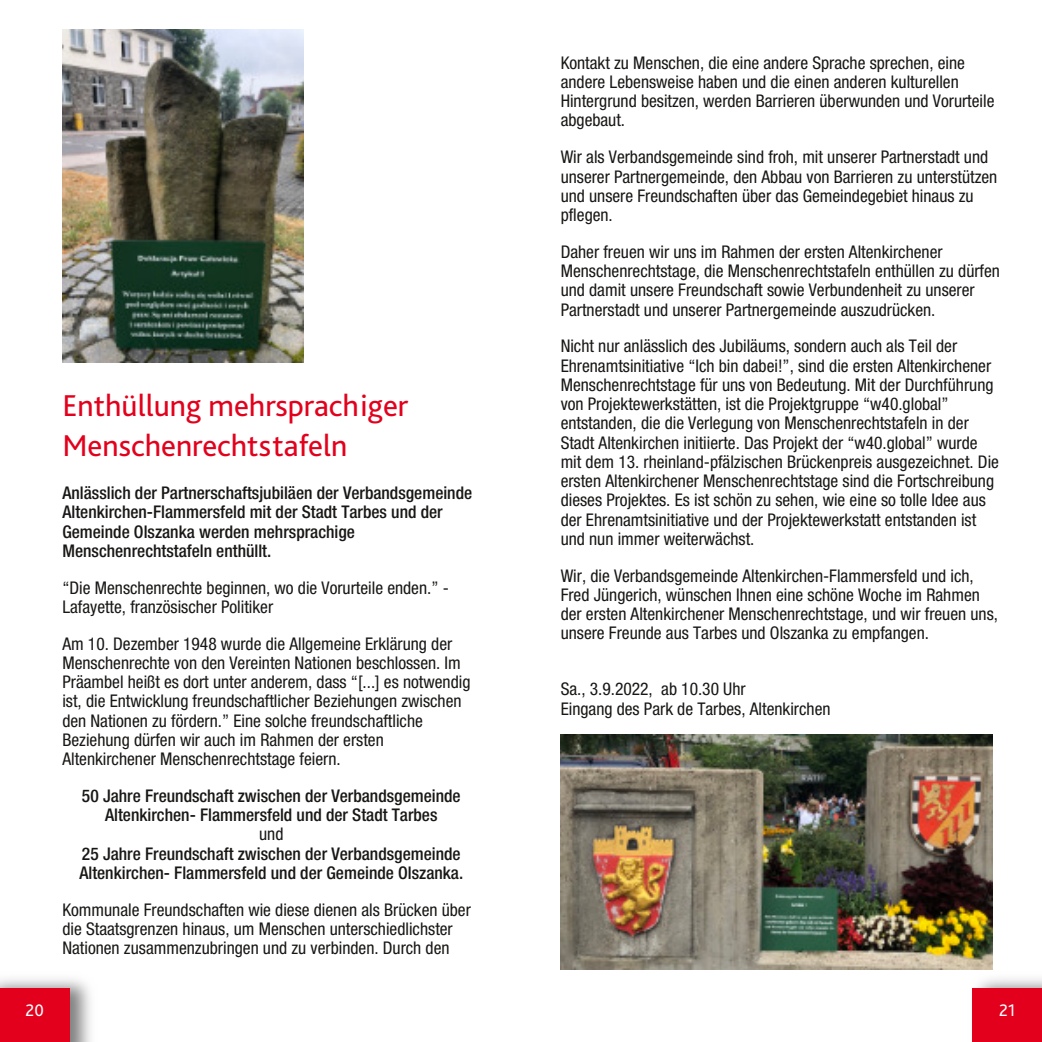
<style>
.page{position:relative;width:1042px;height:1042px;background:#fff}
.page>*{position:absolute;margin:0;border:0;box-sizing:border-box;transform-origin:0 0}
.t1{font:31.5px/40.2px "font 0000000028 b 373 f 4";color:#e3001c}
.t2{font:condensed 17.5px/19.2px "Helvetica Neue";color:#181715}
.t3{font:500 condensed 17.5px/19.2px "Helvetica Neue";color:#181715}
.t4{font:17.5px "font 0000000028 b 373 f 4";color:#fff}
</style>
<div class="page">
<img style="left:0;top:979px;width:91px;height:63px">
<div style="left:0;top:988px;width:69px;height:54px;background:#e3001c"></div>
<div style="left:972px;top:988px;width:70px;height:54px;background:#e3001c"></div>
<img style="left:62px;top:30px;width:242px;height:332px">
<img style="left:561px;top:735px;width:431px;height:234px">
<h1 class="t1" style="left:62px;top:385px;width:347px">Enthüllung mehrsprachiger<br>Menschenrechtstafeln</h1>
<p class="t3" style="left:62px;top:483px;width:411px">Anlässlich der Partnerschaftsjubiläen der Verbandsgemeinde Altenkirchen-Flammersfeld mit der Stadt Tarbes und der Gemeinde Olszanka werden mehrsprachige Menschenrechtstafeln enthüllt.</p>
<p class="t2" style="left:62px;top:577px;width:388px">“Die Menschenrechte beginnen, wo die Vorurteile enden.” -<br>Lafayette, französischer Politiker</p>
<p class="t2" style="left:62px;top:633px;width:409px">Am 10. Dezember 1948 wurde die Allgemeine Erklärung der Menschenrechte von den Vereinten Nationen beschlossen. Im Präambel heißt es dort unter anderem, dass “[...] es notwendig ist, die Entwicklung freundschaftlicher Beziehungen zwischen den Nationen zu fördern.” Eine solche freundschaftliche Beziehung dürfen wir auch im Rahmen der ersten Altenkirchener Menschenrechtstage feiern.</p>
<p class="t3" style="left:82px;top:786px;width:380px;text-align:center">50 Jahre Freundschaft zwischen der Verbandsgemeinde<br>Altenkirchen- Flammersfeld und der Stadt Tarbes</p>
<p class="t2" style="left:259px;top:824px;width:26px">und</p>
<p class="t3" style="left:79px;top:843px;width:385px">25 Jahre Freundschaft zwischen der Verbandsgemeinde<br>Altenkirchen- Flammersfeld und der Gemeinde Olszanka.</p>
<p class="t2" style="left:62px;top:899px;width:410px">Kommunale Freundschaften wie diese dienen als Brücken über die Staatsgrenzen hinaus, um Menschen unterschiedlichster<br>Nationen zusammenzubringen und zu verbinden. Durch den</p>
<p class="t2" style="left:561px;top:53px;width:435px">Kontakt zu Menschen, die eine andere Sprache sprechen, eine andere Lebensweise haben und die einen anderen kulturellen Hintergrund besitzen, werden Barrieren überwunden und Vorurteile abgebaut.</p>
<p class="t2" style="left:561px;top:147px;width:438px">Wir als Verbandsgemeinde sind froh, mit unserer Partnerstadt und unserer Partnergemeinde, den Abbau von Barrieren zu unterstützen und unsere Freundschaften über das Gemeindegebiet hinaus zu pflegen.</p>
<p class="t2" style="left:561px;top:242px;width:441px">Daher freuen wir uns im Rahmen der ersten Altenkirchener Menschenrechtstage, die Menschenrechtstafeln enthüllen zu dürfen und damit unsere Freundschaft sowie Verbundenheit zu unserer Partnerstadt und unserer Partnergemeinde auszudrücken.</p>
<p class="t2" style="left:561px;top:336px;width:440px">Nicht nur anlässlich des Jubiläums, sondern auch als Teil der Ehrenamtsinitiative “Ich bin dabei!”, sind die ersten Altenkirchener Menschenrechtstage für uns von Bedeutung. Mit der Durchführung von Projektewerkstätten, ist die Projektgruppe “w40.global” entstanden, die die Verlegung von Menschenrechtstafeln in der Stadt Altenkirchen initiierte. Das Projekt der “w40.global” wurde mit dem 13. rheinland-pfälzischen Brückenpreis ausgezeichnet. Die ersten Altenkirchener Menschenrechtstage sind die Fortschreibung dieses Projektes. Es ist schön zu sehen, wie eine so tolle Idee aus der Ehrenamtsinitiative und der Projektewerkstatt entstanden ist und nun immer weiterwächst.</p>
<p class="t2" style="left:561px;top:566px;width:439px">Wir, die Verbandsgemeinde Altenkirchen-Flammersfeld und ich, Fred Jüngerich, wünschen Ihnen eine schöne Woche im Rahmen der ersten Altenkirchener Menschenrechtstage, und wir freuen uns, unsere Freunde aus Tarbes und Olszanka zu empfangen.</p>
<p class="t2" style="left:561px;top:679px;width:271px">Sa., 3.9.2022, ab 10.30 Uhr<br>Eingang des Park de Tarbes, Altenkirchen</p>
<p class="t4" style="left:26px;top:999px;width:20px">20</p>
<p class="t4" style="left:999px;top:999px;width:17px">21</p>
</div>
